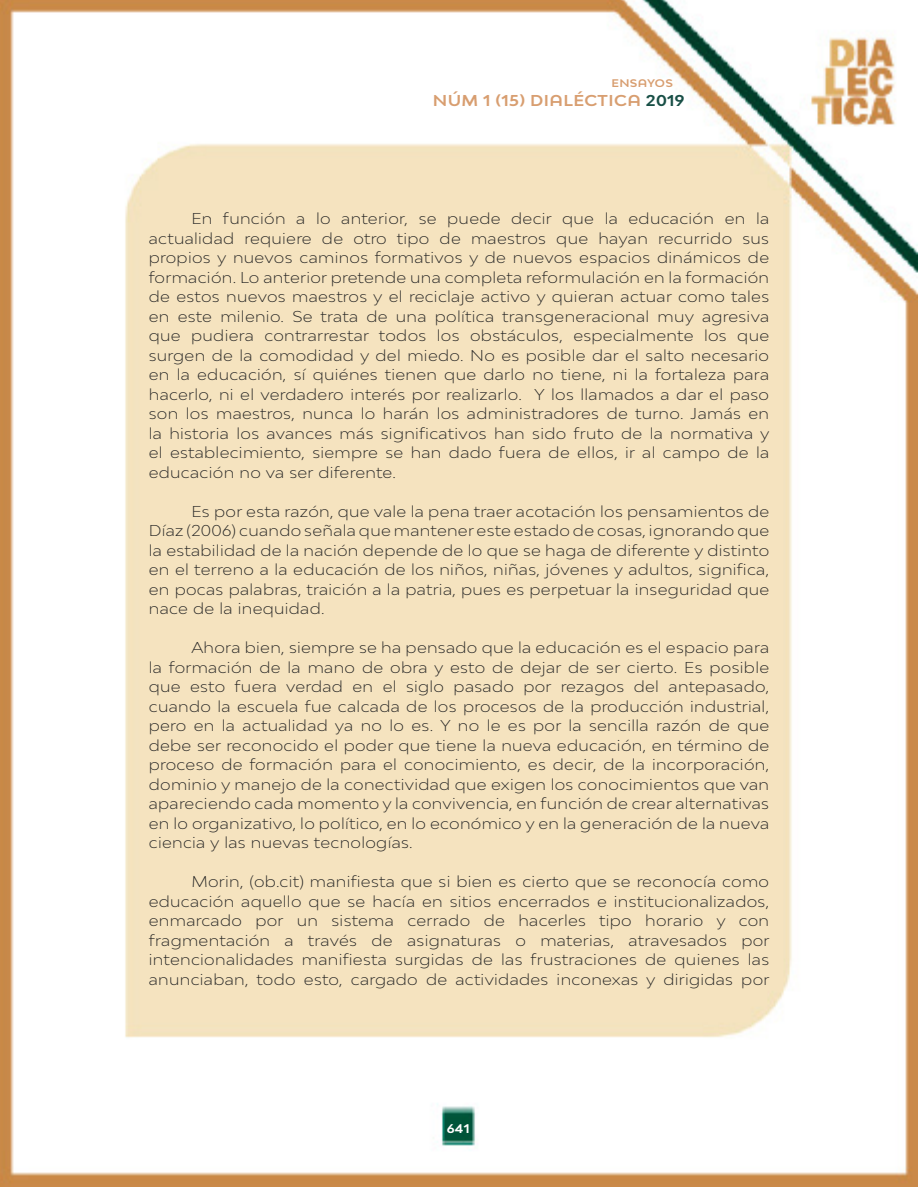
<style>
.page{position:relative;width:918px;height:1188px;background:#fff}
.page>*{position:absolute;margin:0;border:0;box-sizing:border-box;transform-origin:0 0}
.t1{font:300 expanded 15px/19.5px "Bw Modelica";letter-spacing:.02em;color:#222;text-align:justify}
.t2{font:700 expanded 15px "Bw Modelica SS01";letter-spacing:.03em;color:#d89e70}
.t3{font:700 expanded 12px "Bw Modelica SS01";color:#fff}
.t4{font:700 expanded 10.5px "Bw Modelica SS01";letter-spacing:.03em;color:#d89e70}
.s1{color:#184f46}
</style>
<div class="page">
<img style="left:0;top:0;width:918px;height:1187px">
<p class="t4" style="left:611px;top:76px;width:63px">ENSAYOS</p>
<p class="t2" style="left:433px;top:91px;width:253px">NÚM 1 (15) DIALÉCTICA <span class="s1">2019</span></p>
<p class="t1" style="left:149px;top:209px;width:622px;text-indent:43px">En función a lo anterior, se puede decir que la educación en la actualidad requiere de otro tipo de maestros que hayan recurrido sus propios y nuevos caminos formativos y de nuevos espacios dinámicos de formación. Lo anterior pretende una completa reformulación en la formación de estos nuevos maestros y el reciclaje activo y quieran actuar como tales en este milenio. Se trata de una política transgeneracional muy agresiva que pudiera contrarrestar todos los obstáculos, especialmente los que surgen de la comodidad y del miedo. No es posible dar el salto necesario en la educación, sí quiénes tienen que darlo no tiene, ni la fortaleza para hacerlo, ni el verdadero interés por realizarlo. Y los llamados a dar el paso son los maestros, nunca lo harán los administradores de turno. Jamás en la historia los avances más significativos han sido fruto de la normativa y el establecimiento, siempre se han dado fuera de ellos, ir al campo de la educación no va ser diferente.</p>
<p class="t1" style="left:149px;top:501px;width:622px;text-indent:43px">Es por esta razón, que vale la pena traer acotación los pensamientos de Díaz (2006) cuando señala que mantener este estado de cosas, ignorando que la estabilidad de la nación depende de lo que se haga de diferente y distinto en el terreno a la educación de los niños, niñas, jóvenes y adultos, significa, en pocas palabras, traición a la patria, pues es perpetuar la inseguridad que nace de la inequidad.</p>
<p class="t1" style="left:149px;top:638px;width:622px;text-indent:43px">Ahora bien, siempre se ha pensado que la educación es el espacio para la formación de la mano de obra y esto de dejar de ser cierto. Es posible que esto fuera verdad en el siglo pasado por rezagos del antepasado, cuando la escuela fue calcada de los procesos de la producción industrial, pero en la actualidad ya no lo es. Y no le es por la sencilla razón de que debe ser reconocido el poder que tiene la nueva educación, en término de proceso de formación para el conocimiento, es decir, de la incorporación, dominio y manejo de la conectividad que exigen los conocimientos que van apareciendo cada momento y la convivencia, en función de crear alternativas en lo organizativo, lo político, en lo económico y en la generación de la nueva ciencia y las nuevas tecnologías.</p>
<p class="t1" style="left:149px;top:872px;width:622px;text-indent:43px">Morin, (ob.cit) manifiesta que si bien es cierto que se reconocía como educación aquello que se hacía en sitios encerrados e institucionalizados, enmarcado por un sistema cerrado de hacerles tipo horario y con fragmentación a través de asignaturas o materias, atravesados por intencionalidades manifiesta surgidas de las frustraciones de quienes las anunciaban, todo esto, cargado de actividades inconexas y dirigidas por</p>
<p class="t3" style="left:447px;top:1120px;width:24px">641</p>
</div>
